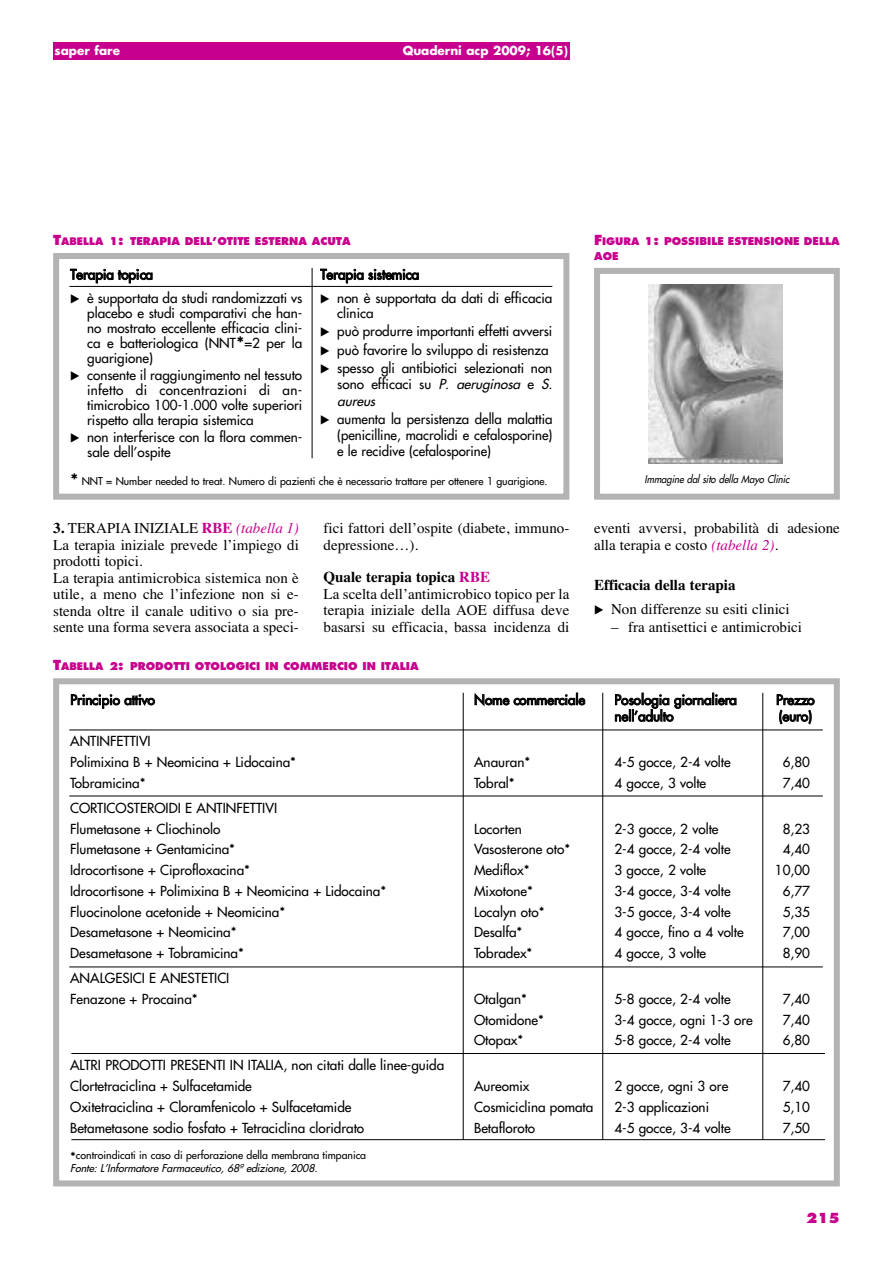
<style>
.page{position:relative;width:893px;height:1263px;background:#fff}
.page>*{position:absolute;margin:0;border:0;box-sizing:border-box;transform-origin:0 0}
.t1{font:15px/16.5px "Times";color:#000}
.t2{font:700 15px "Times";color:#000}
.t3{font:13.5px/15px "Futura";color:#000}
.t4{font:800 13.5px "Futura";color:#c7008d}
.t5{font:700 12px "Futura";color:#fff}
.t6{font:10.5px/13.5px "Futura";color:#000}
.t7{font:800 10.5px/15px "Futura";color:#c7008d}
.t8{font:italic 10.5px "Futura";color:#000;scale:.9 1}
.s1{font-size:13.5px}
.s2{font-size:10.2px}
.s3{font-family:"European Pi Three";font-size:12px}
.s4{font-size:19.5px}
.s5{font-style:italic}
.s6{font-weight:700}
.s7{font-weight:700;color:#c7008d}
.s8{font-style:italic;color:#c7008d}
</style>
<div class="page">
<div style="left:53px;top:253px;width:516px;height:247px;border:6px solid #b3b3b3"></div>
<hr style="left:312px;top:268px;width:1px;height:190px;background:#000">
<hr style="left:69px;top:286px;width:483px;height:1px;background:#000">
<img style="left:649px;top:284px;width:133px;height:180px">
<div style="left:594px;top:268px;width:246px;height:232px;border:6px solid #b3b3b3"></div>
<div style="left:53px;top:678px;width:787px;height:508px;border:6px solid #b3b3b3"></div>
<hr style="left:463px;top:693px;width:1px;height:447px;background:#000">
<hr style="left:602px;top:693px;width:1px;height:447px;background:#000">
<hr style="left:762px;top:693px;width:1px;height:447px;background:#000">
<hr style="left:69px;top:730px;width:754px;height:1px;background:#000">
<hr style="left:69px;top:796px;width:754px;height:1px;background:#000">
<hr style="left:69px;top:967px;width:754px;height:1px;background:#000">
<hr style="left:71px;top:1053px;width:754px;height:1px;background:#000">
<hr style="left:71px;top:1139px;width:754px;height:1px;background:#000">
<div style="left:53px;top:43px;width:271px;height:17px;background:#c7008d"></div>
<div style="left:324px;top:43px;width:245px;height:17px;background:#c7008d"></div>
<p class="t5" style="left:55px;top:43px;width:67px">saper fare</p>
<p class="t5" style="left:403px;top:43px;width:167px">Quaderni acp 2009; 16(5)</p>
<p class="t7" style="left:53px;top:233px;width:299px"><span class="s1">T</span><span class="s2">ABELLA</span> 1<span class="s1">:</span> TERAPIA DELL’OTITE ESTERNA ACUTA</p>
<p class="t3" style="left:70px;top:267px;width:84px">Terapia topica</p>
<p class="t3" style="left:87px;top:291px;width:217px;text-align:justify;text-indent:-17px"><span class="s3">-</span> è supportata da studi randomizzati vs placebo e studi comparativi che han - no mostrato eccellente efficacia clini&shy;ca e batteriologica (NNT<span class="s4">*</span>=2 per la guarigione)</p>
<p class="t3" style="left:87px;top:368px;width:217px;text-align:justify;text-indent:-17px"><span class="s3">-</span> consente il raggiungimento nel tessuto infetto di concentrazioni di an - timicrobico 100-1.000 volte su pe riori rispetto alla terapia sistemica</p>
<p class="t3" style="left:87px;top:430px;width:217px;text-indent:-17px"><span class="s3">-</span> non interferisce con la flora commen&shy;sale dell’ospite</p>
<p class="t3" style="left:320px;top:267px;width:100px">Terapia sistemica</p>
<p class="t3" style="left:337px;top:291px;width:217px;text-indent:-17px"><span class="s3">-</span> non è supportata da dati di efficacia clinica</p>
<p class="t3" style="left:320px;top:324px;width:234px"><span class="s3">-</span> può produrre importanti effetti av versi</p>
<p class="t3" style="left:320px;top:342px;width:230px"><span class="s3">-</span> può favorire lo sviluppo di resistenza</p>
<p class="t3" style="left:337px;top:360px;width:220px;line-height:16.2px;text-indent:-17px"><span class="s3">-</span> spesso gli antibiotici selezionati non sono efficaci su <span class="s5">P. aeruginosa</span> e <span class="s5">S. aureus</span></p>
<p class="t3" style="left:337px;top:411px;width:217px;line-height:16.2px;text-align:justify;text-indent:-17px"><span class="s3">-</span> aumenta la persistenza della malattia (penicilline, macrolidi e cefalosporine) e le recidive (cefalosporine)</p>
<p class="t6" style="left:70px;top:474px;width:479px"><span class="s4">*</span> NNT = Number needed to treat. Numero di pazienti che è necessario trattare per ottenere 1 guarigione.</p>
<p class="t1" style="left:53px;top:520px;width:247px"><span class="s6">3.</span> TERAPIA INIZIALE <span class="s7">RBE</span> <span class="s8">(tabella 1)<br></span>La terapia iniziale prevede l’impiego di prodotti topici.<br>La terapia antimicrobica sistemica non è utile, a meno che l’in fe zione non si e - sten da oltre il canale uditivo o sia pre&shy;sente una forma severa associata a speci-</p>
<p class="t1" style="left:324px;top:520px;width:247px">fici fattori dell’ospite (diabete, immuno&shy;depressione…).</p>
<p class="t1" style="left:324px;top:569px;width:247px"><span class="s6">Quale terapia topica</span> <span class="s7">RBE<br></span>La scelta dell’antimicrobico topico per la terapia iniziale della AOE diffusa deve basarsi su efficacia, bassa incidenza di</p>
<p class="t7" style="left:594px;top:233px;width:247px"><span class="s1">F</span><span class="s2">IGURA</span> 1<span class="s1">:</span> POSSIBILE ESTENSIONE DELLA<br>AOE</p>
<p class="t8" style="left:645px;top:472px;width:165px">Immaginedalsito della Mayo Clinic</p>
<p class="t1" style="left:594px;top:520px;width:247px">eventi avversi, probabilità di adesione alla terapia e costo <span class="s8">(tabella 2)</span>.</p>
<p class="t2" style="left:594px;top:576px;width:143px">Efficacia della terapia</p>
<p class="t1" style="left:594px;top:601px;width:197px"><span class="s3">-</span> Non differenze su esiti clinici</p>
<p class="t1" style="left:611px;top:618px;width:193px">– fra antisettici e antimicrobici</p>
<p class="t7" style="left:53px;top:659px;width:367px"><span class="s1">T</span><span class="s2">ABELLA</span> 2<span class="s1">:</span> PRODOTTI OTOLOGICI IN COMMERCIO IN ITALIA</p>
<p class="t3" style="left:70px;top:692px;width:86px">Principio attivo</p>
<p class="t3" style="left:474px;top:692px;width:112px">Nome commerciale</p>
<p class="t3" style="left:614px;top:692px;width:124px">Posologia giornaliera</p>
<p class="t3" style="left:776px;top:692px;width:40px">Prezzo</p>
<p class="t3" style="left:614px;top:709px;width:61px">nell’adulto</p>
<p class="t3" style="left:779px;top:709px;width:35px">(euro)</p>
<p class="t3" style="left:70px;top:731px;width:227px;line-height:20.7px">ANTINFETTIVI<br>Polimixina B + Neomicina + Lidocaina*</p>
<p class="t3" style="left:474px;top:754px;width:58px">Anauran*</p>
<p class="t3" style="left:614px;top:754px;width:118px">4-5 gocce, 2-4 volte</p>
<p class="t3" style="left:783px;top:754px;width:29px">6,80</p>
<p class="t3" style="left:70px;top:775px;width:77px">Tobramicina*</p>
<p class="t3" style="left:474px;top:775px;width:42px">Tobral*</p>
<p class="t3" style="left:614px;top:775px;width:93px">4 gocce, 3 volte</p>
<p class="t3" style="left:783px;top:775px;width:29px">7,40</p>
<p class="t3" style="left:70px;top:797px;width:208px;line-height:20.7px">CORTICOSTEROIDI E ANTINFETTIVI<br>Flumetasone + Cliochinolo</p>
<p class="t3" style="left:474px;top:821px;width:49px">Locorten</p>
<p class="t3" style="left:614px;top:821px;width:106px">2-3 gocce, 2 volte</p>
<p class="t3" style="left:783px;top:821px;width:29px">8,23</p>
<p class="t3" style="left:70px;top:842px;width:166px">Flumetasone + Gentamicina*</p>
<p class="t3" style="left:474px;top:842px;width:98px">Vasosterone oto*</p>
<p class="t3" style="left:614px;top:842px;width:118px">2-4 gocce, 2-4 volte</p>
<p class="t3" style="left:783px;top:842px;width:29px">4,40</p>
<p class="t3" style="left:70px;top:862px;width:181px">Idrocortisone + Ciprofloxacina*</p>
<p class="t3" style="left:474px;top:862px;width:57px">Mediflox*</p>
<p class="t3" style="left:614px;top:862px;width:93px">3 gocce, 2 volte</p>
<p class="t3" style="left:775px;top:862px;width:37px">10,00</p>
<p class="t3" style="left:70px;top:883px;width:318px">Idrocortisone + Polimixina B + Neomicina + Lidocaina*</p>
<p class="t3" style="left:474px;top:883px;width:60px">Mixotone*</p>
<p class="t3" style="left:614px;top:883px;width:118px">3-4 gocce, 3-4 volte</p>
<p class="t3" style="left:783px;top:883px;width:29px">6,77</p>
<p class="t3" style="left:70px;top:904px;width:217px">Fluocinolone acetonide + Neomicina*</p>
<p class="t3" style="left:474px;top:904px;width:72px">Localyn oto*</p>
<p class="t3" style="left:614px;top:904px;width:118px">3-5 gocce, 3-4 volte</p>
<p class="t3" style="left:783px;top:904px;width:29px">5,35</p>
<p class="t3" style="left:70px;top:925px;width:168px">Desametasone + Neomicina*</p>
<p class="t3" style="left:474px;top:925px;width:50px">Desalfa*</p>
<p class="t3" style="left:614px;top:925px;width:131px">4 gocce, fino a 4 volte</p>
<p class="t3" style="left:783px;top:925px;width:29px">7,00</p>
<p class="t3" style="left:70px;top:945px;width:175px">Desametasone + Tobramicina*</p>
<p class="t3" style="left:474px;top:945px;width:60px">Tobradex*</p>
<p class="t3" style="left:614px;top:945px;width:93px">4 gocce, 3 volte</p>
<p class="t3" style="left:783px;top:945px;width:29px">8,90</p>
<p class="t3" style="left:70px;top:968px;width:161px;line-height:20.7px">ANALGESICI E ANESTETICI<br>Fenazone + Procaina*</p>
<p class="t3" style="left:474px;top:991px;width:54px">Otalgan*</p>
<p class="t3" style="left:614px;top:991px;width:118px">5-8 gocce, 2-4 volte</p>
<p class="t3" style="left:783px;top:991px;width:29px">7,40</p>
<p class="t3" style="left:474px;top:1012px;width:71px">Otomidone*</p>
<p class="t3" style="left:614px;top:1012px;width:140px">3-4 gocce, ogni 1-3 ore</p>
<p class="t3" style="left:783px;top:1012px;width:29px">7,40</p>
<p class="t3" style="left:474px;top:1033px;width:51px">Otopax*</p>
<p class="t3" style="left:614px;top:1033px;width:118px">5-8 gocce, 2-4 volte</p>
<p class="t3" style="left:783px;top:1033px;width:29px">6,80</p>
<p class="t3" style="left:70px;top:1055px;width:376px;line-height:20.7px">ALTRI PRODOTTI PRESENTI IN ITALIA, non citati dalle linee-guida<br>Clortetraciclina + Sulfacetamide</p>
<p class="t3" style="left:474px;top:1078px;width:57px">Aureomix</p>
<p class="t3" style="left:614px;top:1078px;width:115px">2 gocce, ogni 3 ore</p>
<p class="t3" style="left:783px;top:1078px;width:29px">7,40</p>
<p class="t3" style="left:70px;top:1099px;width:283px">Oxitetraciclina + Cloramfenicolo + Sulfacetamide</p>
<p class="t3" style="left:474px;top:1099px;width:121px">Cosmiciclina pomata</p>
<p class="t3" style="left:614px;top:1099px;width:96px">2-3 applicazioni</p>
<p class="t3" style="left:783px;top:1099px;width:29px">5,10</p>
<p class="t3" style="left:70px;top:1120px;width:296px">Betametasone sodio fosfato + Tetraciclina cloridrato</p>
<p class="t3" style="left:474px;top:1120px;width:63px">Betafloroto</p>
<p class="t3" style="left:614px;top:1120px;width:118px">4-5 gocce, 3-4 volte</p>
<p class="t3" style="left:783px;top:1120px;width:29px">7,50</p>
<p class="t6" style="left:70px;top:1148px;width:297px"><span class="s1">*</span>controindicati in caso di perforazione della membrana timpanica<br><span class="s5">Fonte:L’InformatoreFarmaceutico,68ªedizione,2008.</span></p>
<p class="t4" style="left:806px;top:1209px;width:35px">215</p>
</div>
